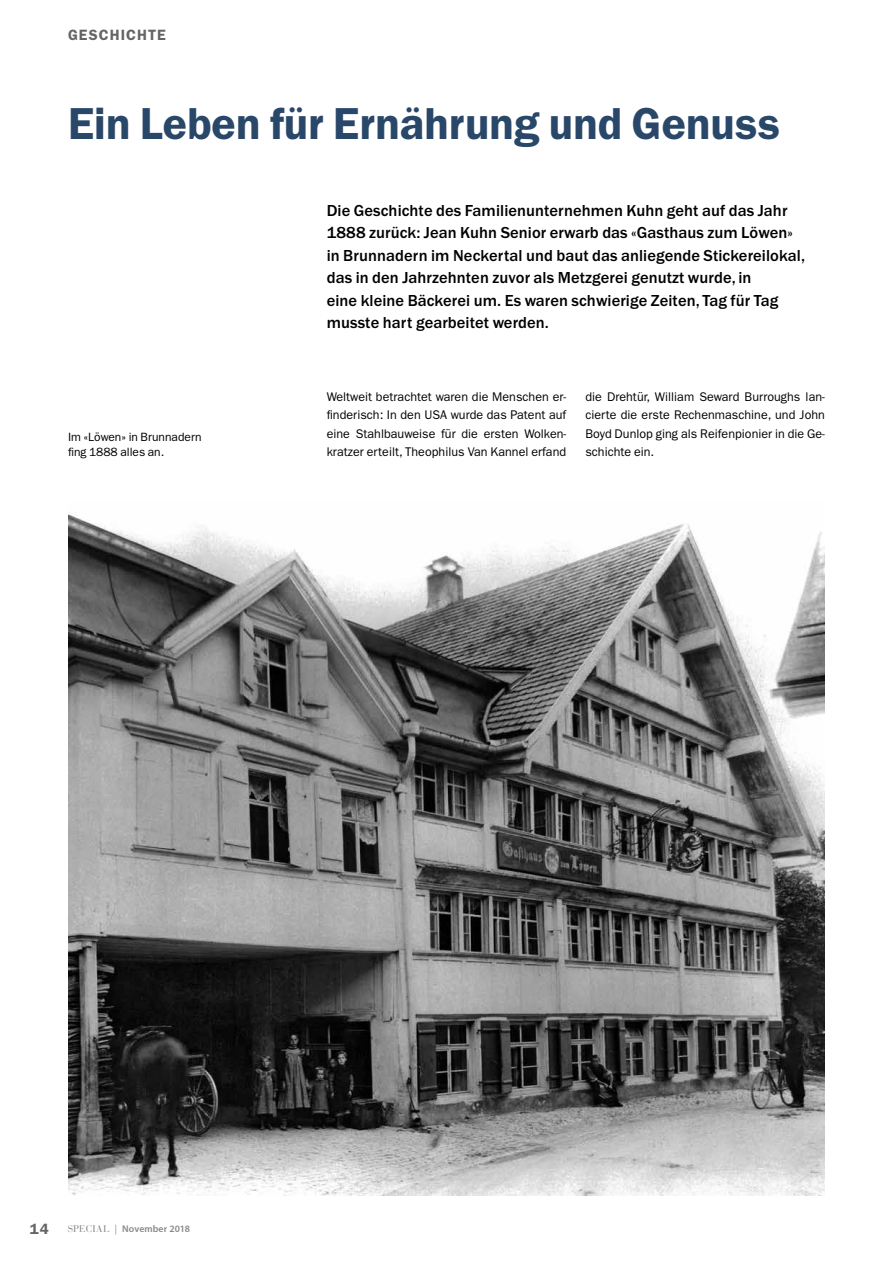
<style>
.page{position:relative;width:893px;height:1263px;background:#fff}
.page>*{position:absolute;margin:0;border:0;box-sizing:border-box;transform-origin:0 0}
.t1{font:600 45px "Franklin Gothic LT";letter-spacing:.005em;color:#294769}
.t2{font:500 16.5px/22.5px "Franklin Gothic LT";letter-spacing:.005em;color:#000}
.t3{font:600 15px "Franklin Gothic LT";letter-spacing:.065em;color:#646567}
.t4{font:12.6px/18.5px "Franklin Gothic LT";letter-spacing:.005em;color:#000;text-align:justify}
.t5{font:12px/15px "Franklin Gothic LT";color:#000}
.t6{font:600 9.75px "Myriad Pro";letter-spacing:.01em;color:#87888a}
.s1{font-family:"Bauer Bodoni";font-weight:400}
</style>
<div class="page">
<img style="left:68px;top:514px;width:757px;height:681px">
<p class="t3" style="left:68px;top:26px;width:99px">GESCHICHTE</p>
<h1 class="t1" style="left:68px;top:97px;width:714px">Ein Leben für Ernährung und Genuss</h1>
<p class="t5" style="left:68px;top:430px;width:135px">Im «Löwen» in Brunnadern fing 1888 alles an.</p>
<p class="t2" style="left:327px;top:199px;width:480px">Die Geschichte des Familienunternehmen Kuhn geht auf das Jahr 1888 zurück: Jean Kuhn Senior erwarb das «Gasthaus zum Löwen» in Brunnadern im Neckertal und baut das anliegende Stickereilokal, das in den Jahrzehnten zuvor als Metzgerei genutzt wurde, in<br>eine kleine Bäckerei um. Es waren schwierige Zeiten, Tag für Tag musste hart gearbeitet werden.</p>
<p class="t4" style="left:327px;top:387px;width:241px">Weltweit betrachtet waren die Menschen er&shy;finderisch: In den USA wurde das Patent auf eine Stahlbauweise für die ersten Wolken&shy;kratzer erteilt, Theophilus Van Kannel erfand</p>
<p class="t4" style="left:585px;top:387px;width:241px">die Drehtür, William Seward Burroughs lan&shy;cierte die erste Rechenmaschine, und John Boyd Dunlop ging als Reifenpionier in die Ge&shy;schichte ein.</p>
<p class="t3" style="left:30px;top:1220px;width:21px">14</p>
<p class="t6" style="left:68px;top:1223px;width:124px"><span class="s1">SPECIAL |</span> November 2018</p>
</div>
